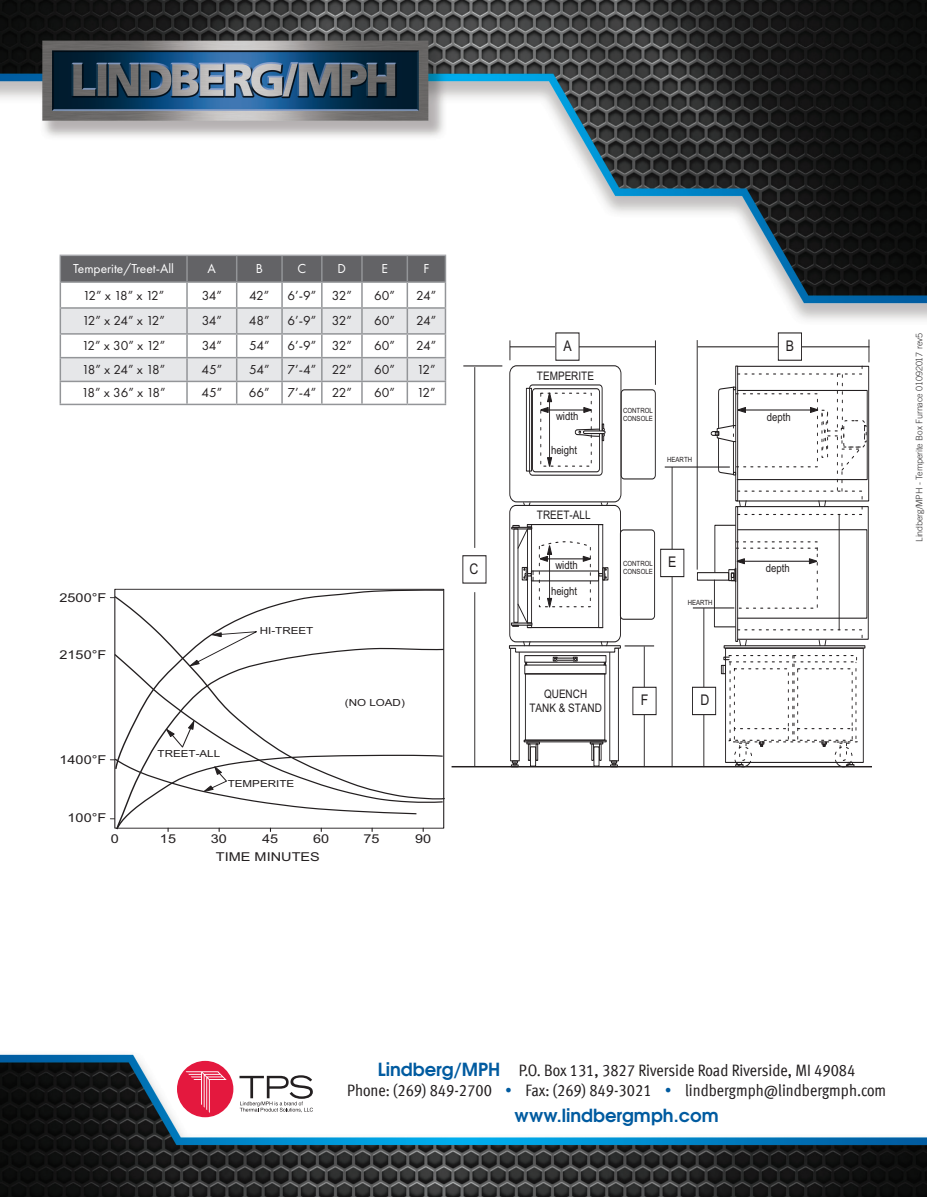
<style>
.page{position:relative;width:927px;height:1197px;background:#fff}
.page>*{position:absolute;margin:0;border:0;box-sizing:border-box;transform-origin:0 0}
.t1{font:700 18px "Te X Gyre Adventor";color:#015ba0}
.t2{font:16.5px "Meta Cond Book LF";color:#231f20}
.t3{font:13.5px "Futura PT";letter-spacing:-.05em;color:#231f20}
.t4{font:13.5px "Futura PT";color:#fff}
.copy_bullets_no_inde{font:300 9px "Trade Gothic LT Std";letter-spacing:-.015em;color:#312f30}
.t5{font:7.2px "Font 0395";color:#231f20;scale:.84 1}
.t6{font:6px "Font 0395";color:#231f20;scale:1.18 1}
.t7{font:5.7px "Font 0395";color:#231f20;scale:.85 1}
.t8{font:5.55px "Font 0395";color:#231f20;scale:.85 1}
.t9{font:4.8px "Font 0395";color:#231f20;scale:1.19 1}
.t10{font:3.45px "Font 0395";color:#231f20;scale:.85 1}
.s1{font-family:"Te X Gyre Adventor";font-weight:700;font-size:18px;color:#015ba0}
.s2{color:#015ba0}
</style>
<div class="page">
<img style="left:0;top:0;width:927px;height:1197px">
<div style="left:177px;top:1061px;width:56px;height:56px;background:#e4183e;border-radius:50%"></div>
<svg style="left:186px;top:1071px;width:41px;height:42px"></svg>
<svg style="left:240px;top:1075px;width:73px;height:37px"></svg>
<svg style="left:114px;top:589px;width:331px;height:181px"></svg>
<svg style="left:189px;top:631px;width:70px;height:36px"></svg>
<svg style="left:166px;top:721px;width:29px;height:27px"></svg>
<svg style="left:110px;top:754px;width:334px;height:78px"></svg>
<div style="left:725px;top:648px;width:139px;height:115px;border:1px solid #231f20"></div>
<div style="left:729px;top:655px;width:128px;height:7px;border:1px dashed #231f20"></div>
<div style="left:721px;top:665px;width:5px;height:9px;border:1px solid #231f20"></div>
<svg style="left:723px;top:656px;width:135px;height:112px"></svg>
<div style="left:735px;top:506px;width:3px;height:136px;border:1px solid #231f20"></div>
<div style="left:697px;top:572px;width:32px;height:8px;border:1px solid #231f20"></div>
<hr style="left:839px;top:514px;width:1px;height:116px;background:#231f20">
<div style="left:525px;top:673px;width:80px;height:68px;border:1px solid #231f20"></div>
<div style="left:524px;top:740px;width:83px;height:2px;border:1px solid #231f20"></div>
<div style="left:530px;top:747px;width:6px;height:19px;border:1px solid #231f20"></div>
<svg style="left:526px;top:742px;width:14px;height:19px"></svg>
<svg style="left:590px;top:742px;width:13px;height:19px"></svg>
<div style="left:510px;top:648px;width:10px;height:113px;border:1px solid #231f20"></div>
<svg style="left:511px;top:761px;width:8px;height:5px"></svg>
<svg style="left:610px;top:761px;width:8px;height:5px"></svg>
<div style="left:609px;top:648px;width:10px;height:113px;border:1px solid #231f20"></div>
<div style="left:524px;top:665px;width:82px;height:9px;border:1px solid #231f20"></div>
<div style="left:620px;top:530px;width:35px;height:90px;border:1px solid #231f20;border-radius:4px"></div>
<div style="left:621px;top:389px;width:35px;height:90px;border:1px solid #231f20;border-radius:3px"></div>
<hr style="left:452px;top:766px;width:420px;height:1px;background:#231f20">
<hr style="left:463px;top:366px;width:39px;height:1px;background:#231f20">
<hr style="left:474px;top:367px;width:1px;height:181px;background:#231f20">
<hr style="left:474px;top:592px;width:1px;height:174px;background:#231f20">
<hr style="left:644px;top:646px;width:1px;height:121px;background:#231f20">
<div style="left:633px;top:687px;width:23px;height:28px;background:#fff"></div>
<div style="left:633px;top:687px;width:23px;height:28px;border:1px solid #231f20"></div>
<hr style="left:693px;top:608px;width:41px;height:1px;background:#231f20">
<hr style="left:704px;top:608px;width:1px;height:159px;background:#231f20">
<div style="left:692px;top:687px;width:24px;height:28px;background:#fff"></div>
<div style="left:692px;top:687px;width:24px;height:28px;border:1px solid #231f20"></div>
<hr style="left:672px;top:467px;width:1px;height:300px;background:#231f20">
<div style="left:661px;top:549px;width:23px;height:28px;background:#fff"></div>
<div style="left:660px;top:549px;width:24px;height:28px;border:1px solid #231f20"></div>
<hr style="left:665px;top:467px;width:65px;height:1px;background:#231f20">
<hr style="left:655px;top:340px;width:1px;height:45px;background:#231f20">
<hr style="left:510px;top:346px;width:145px;height:1px;background:#231f20">
<div style="left:556px;top:333px;width:23px;height:27px;background:#fff"></div>
<hr style="left:697px;top:340px;width:1px;height:230px;background:#231f20">
<hr style="left:698px;top:346px;width:171px;height:1px;background:#231f20">
<div style="left:778px;top:333px;width:24px;height:27px;background:#fff"></div>
<div style="left:778px;top:333px;width:24px;height:28px;border:1px solid #231f20"></div>
<svg style="left:711px;top:340px;width:159px;height:175px"></svg>
<svg style="left:509px;top:340px;width:145px;height:326px"></svg>
<svg style="left:714px;top:525px;width:149px;height:121px"></svg>
<svg style="left:60px;top:255px;width:386px;height:149px"></svg>
<hr style="left:60px;top:404px;width:127px;height:1px;background:#939598">
<hr style="left:187px;top:404px;width:50px;height:1px;background:#939598">
<hr style="left:237px;top:404px;width:45px;height:1px;background:#939598">
<hr style="left:282px;top:404px;width:40px;height:1px;background:#939598">
<hr style="left:322px;top:404px;width:40px;height:1px;background:#939598">
<hr style="left:362px;top:404px;width:45px;height:1px;background:#939598">
<hr style="left:407px;top:404px;width:39px;height:1px;background:#939598">
<p class="t4" style="left:73px;top:261px;width:102px">Temperite/Treet-All</p>
<p class="t4" style="left:208px;top:261px;width:10px">A</p>
<p class="t4" style="left:256px;top:261px;width:9px">B</p>
<p class="t4" style="left:298px;top:261px;width:10px">C</p>
<p class="t4" style="left:338px;top:261px;width:10px">D</p>
<p class="t4" style="left:381px;top:261px;width:8px">E</p>
<p class="t4" style="left:423px;top:261px;width:7px">F</p>
<p class="t3" style="left:83px;top:287px;width:83px">12” x 18” x 12”</p>
<p class="t3" style="left:202px;top:287px;width:22px">34”</p>
<p class="t3" style="left:249px;top:287px;width:22px">42”</p>
<p class="t3" style="left:288px;top:287px;width:30px">6’-9”</p>
<p class="t3" style="left:332px;top:287px;width:22px">32”</p>
<p class="t3" style="left:374px;top:287px;width:22px">60”</p>
<p class="t3" style="left:416px;top:287px;width:22px">24”</p>
<p class="t3" style="left:82px;top:313px;width:84px">12” x 24” x 12”</p>
<p class="t3" style="left:202px;top:313px;width:22px">34”</p>
<p class="t3" style="left:249px;top:313px;width:22px">48”</p>
<p class="t3" style="left:288px;top:313px;width:30px">6’-9”</p>
<p class="t3" style="left:332px;top:313px;width:22px">32”</p>
<p class="t3" style="left:374px;top:313px;width:22px">60”</p>
<p class="t3" style="left:416px;top:313px;width:22px">24”</p>
<p class="t3" style="left:82px;top:338px;width:85px">12” x 30” x 12”</p>
<p class="t3" style="left:202px;top:338px;width:22px">34”</p>
<p class="t3" style="left:249px;top:338px;width:22px">54”</p>
<p class="t3" style="left:288px;top:338px;width:30px">6’-9”</p>
<p class="t3" style="left:332px;top:338px;width:22px">32”</p>
<p class="t3" style="left:374px;top:338px;width:22px">60”</p>
<p class="t3" style="left:416px;top:338px;width:22px">24”</p>
<p class="t3" style="left:82px;top:362px;width:85px">18” x 24” x 18”</p>
<p class="t3" style="left:201px;top:362px;width:22px">45”</p>
<p class="t3" style="left:249px;top:362px;width:22px">54”</p>
<p class="t3" style="left:288px;top:362px;width:30px">7’-4”</p>
<p class="t3" style="left:332px;top:362px;width:22px">22”</p>
<p class="t3" style="left:374px;top:362px;width:22px">60”</p>
<p class="t3" style="left:417px;top:362px;width:20px">12”</p>
<p class="t3" style="left:82px;top:385px;width:86px">18” x 36” x 18”</p>
<p class="t3" style="left:201px;top:385px;width:22px">45”</p>
<p class="t3" style="left:249px;top:385px;width:22px">66”</p>
<p class="t3" style="left:288px;top:385px;width:30px">7’-4”</p>
<p class="t3" style="left:332px;top:385px;width:22px">22”</p>
<p class="t3" style="left:374px;top:385px;width:22px">60”</p>
<p class="t3" style="left:417px;top:385px;width:20px">12”</p>
<p class="t6" style="left:59px;top:596px;width:41px">2500°F</p>
<p class="t6" style="left:59px;top:653px;width:41px">21 50°F</p>
<p class="t6" style="left:59px;top:758px;width:41px">1 400°F</p>
<p class="t6" style="left:68px;top:817px;width:34px">1 00°F</p>
<p class="t9" style="left:260px;top:630px;width:46px">HI-TREET</p>
<p class="t9" style="left:158px;top:752px;width:54px">TREET-ALL</p>
<p class="t9" style="left:228px;top:783px;width:57px">TEMPERITE</p>
<p class="t9" style="left:345px;top:701px;width:52px">(NO LOAD)</p>
<p class="t6" style="left:111px;top:837px;width:8px">0</p>
<p class="t6" style="left:160px;top:837px;width:15px">1 5</p>
<p class="t6" style="left:211px;top:837px;width:15px">30</p>
<p class="t6" style="left:262px;top:837px;width:15px">45</p>
<p class="t6" style="left:313px;top:837px;width:15px">60</p>
<p class="t6" style="left:364px;top:837px;width:15px">75</p>
<p class="t6" style="left:415px;top:837px;width:15px">90</p>
<p class="t6" style="left:216px;top:856px;width:89px">TIME MINUTES</p>
<p class="t5" style="left:469px;top:567px;width:12px">C</p>
<p class="t5" style="left:563px;top:344px;width:11px">A</p>
<p class="t5" style="left:786px;top:344px;width:11px">B</p>
<p class="t7" style="left:537px;top:374px;width:68px">TEMPERITE</p>
<p class="t8" style="left:556px;top:415px;width:27px">width</p>
<p class="t8" style="left:551px;top:449px;width:32px">height</p>
<p class="t7" style="left:537px;top:514px;width:64px">TREET-ALL</p>
<p class="t8" style="left:555px;top:564px;width:27px">width</p>
<p class="t8" style="left:551px;top:590px;width:32px">height</p>
<p class="t10" style="left:623px;top:409px;width:36px">CONTROL</p>
<p class="t10" style="left:623px;top:418px;width:36px">CONSOLE</p>
<p class="t10" style="left:667px;top:459px;width:30px">H EARTH</p>
<p class="t10" style="left:623px;top:563px;width:36px">CONTROL</p>
<p class="t10" style="left:623px;top:571px;width:36px">CONSOLE</p>
<p class="t5" style="left:668px;top:561px;width:11px">E</p>
<p class="t10" style="left:688px;top:601px;width:30px">H EARTH</p>
<p class="t7" style="left:544px;top:693px;width:51px">QUENCH</p>
<p class="t7" style="left:529px;top:707px;width:86px">TANK &amp; STAND</p>
<p class="t5" style="left:641px;top:699px;width:10px">F</p>
<p class="t5" style="left:700px;top:699px;width:11px">D</p>
<p class="t8" style="left:767px;top:415px;width:29px">depth</p>
<p class="t8" style="left:766px;top:567px;width:29px">depth</p>
<p class="copy_bullets_no_inde" style="left:914px;top:542px;width:210px;rotate:-90deg">Lindberg/MPH - Temperite Box Furnace 01092017 rev5</p>
<p class="t2" style="left:378px;top:1061px;width:479px"><span class="s1">Lindberg/MPH</span> P.O. Box 131, 3827 Riverside Road Riverside, MI 49084</p>
<p class="t2" style="left:347px;top:1081px;width:541px">Phone: (269) 849-2700 <span class="s2">•</span> Fax: (269) 849-3021 <span class="s2">•</span> lindbergmph@lindbergmph.com</p>
<p class="t1" style="left:515px;top:1100px;width:206px">www.lindbergmph.com</p>
</div>
